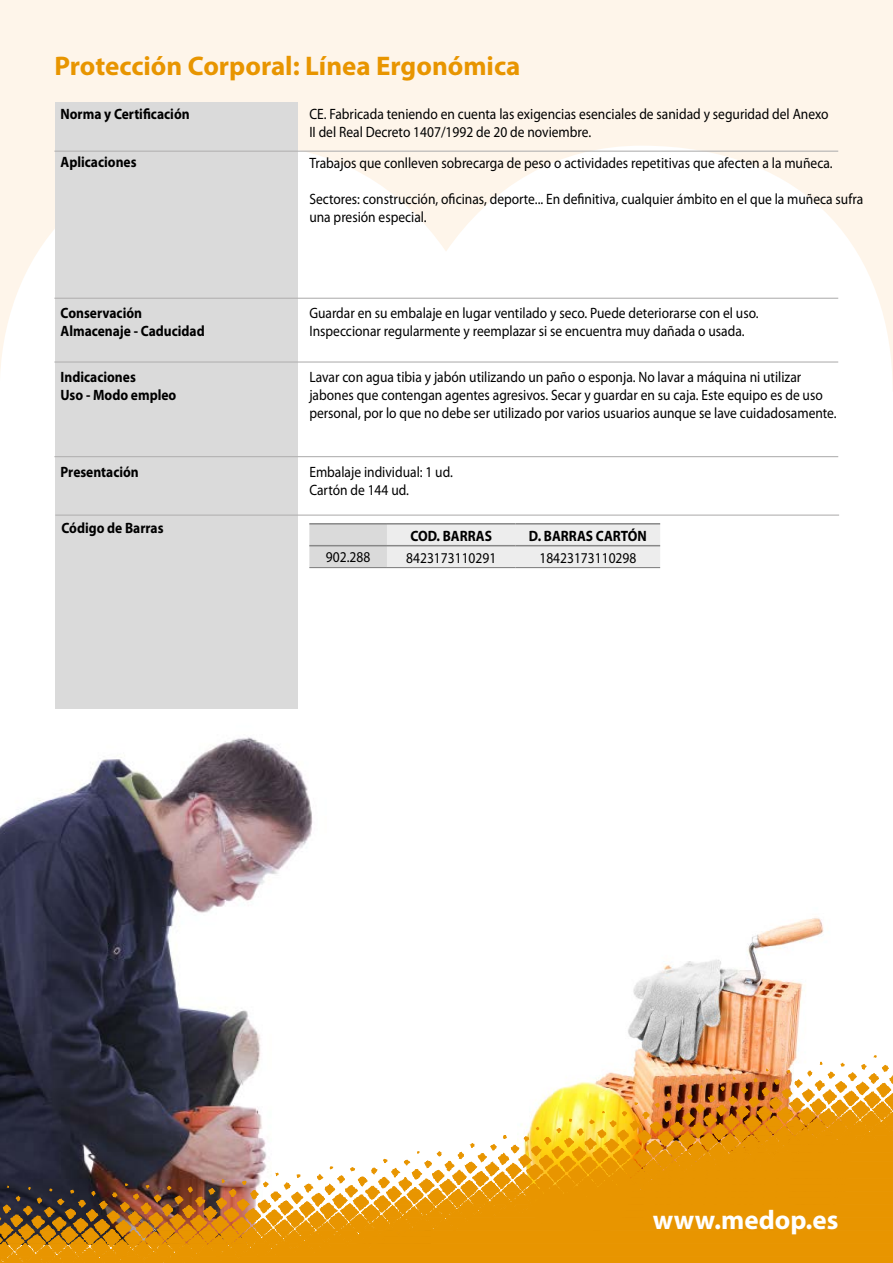
<style>
.page{position:relative;width:893px;height:1263px;background:#fff}
.page>*{position:absolute;margin:0;border:0;box-sizing:border-box;transform-origin:0 0}
.t1{font:700 27px "Myriad Pro";color:#e89500}
.t2{font:700 27px "Myriad Pro";color:#fff}
.t3{font:15px/18px "Myriad Pro";color:#000;scale:.9 1}
.t4{font:700 15px/18px "Myriad Pro";color:#000;scale:.9 1}
</style>
<div class="page">
<svg style="left:0;top:0;width:893px;height:383px;fill:#fef5ea"></svg>
<div style="left:55px;top:102px;width:243px;height:708px;background:#dadada"></div>
<hr style="left:54px;top:151px;width:784px;height:1px;background:#b3b2b2">
<hr style="left:54px;top:298px;width:784px;height:1px;background:#b3b2b2">
<hr style="left:54px;top:361px;width:784px;height:2px;background:#b3b2b2">
<hr style="left:54px;top:456px;width:784px;height:1px;background:#b3b2b2">
<hr style="left:55px;top:514px;width:784px;height:2px;background:#b3b2b2">
<svg style="left:309px;top:524px;width:351px;height:43px;background:#e6e6e6"></svg>
<hr style="left:309px;top:567px;width:78px;height:1px;background:#878787">
<hr style="left:387px;top:567px;width:129px;height:1px;background:#878787">
<hr style="left:516px;top:567px;width:144px;height:1px;background:#878787">
<hr style="left:309px;top:523px;width:78px;height:1px;background:#878787">
<hr style="left:387px;top:523px;width:129px;height:1px;background:#878787">
<hr style="left:516px;top:523px;width:144px;height:1px;background:#878787">
<hr style="left:387px;top:545px;width:129px;height:1px;background:#878787">
<hr style="left:516px;top:545px;width:144px;height:1px;background:#878787">
<hr style="left:309px;top:545px;width:78px;height:1px;background:#878787">
<img style="left:628px;top:917px;width:196px;height:138px">
<img style="left:0;top:709px;width:313px;height:346px">
<img style="left:0;top:1055px;width:893px;height:208px">
<h1 class="t1" style="left:54px;top:48px;width:468px">Protección Corporal: Línea Ergonómica</h1>
<p class="t4" style="left:61px;top:105px;width:145px">Norma y Certificación</p>
<p class="t4" style="left:61px;top:153px;width:86px">Aplicaciones</p>
<p class="t3" style="left:309px;top:105px;width:578px">CE. Fabricada teniendo en cuenta las exigencias esenciales de sanidad y seguridad del Anexo<br>II del Real Decreto 1407/1992 de 20 de noviembre.</p>
<p class="t3" style="left:309px;top:154px;width:583px">Trabajos que conlleven sobrecarga de peso o actividades repetitivas que afecten a la muñeca.</p>
<p class="t3" style="left:309px;top:190px;width:617px">Sectores: construcción, oficinas, deporte... En definitiva, cualquier ámbito en el que la muñeca sufra una presión especial.</p>
<p class="t4" style="left:61px;top:304px;width:162px">Conservación<br>Almacenaje - Caducidad</p>
<p class="t4" style="left:61px;top:368px;width:130px">Indicaciones<br>Uso - Modo empleo</p>
<p class="t4" style="left:61px;top:462px;width:88px">Presentación</p>
<p class="t4" style="left:61px;top:519px;width:115px">Código de Barras</p>
<p class="t3" style="left:309px;top:304px;width:501px">Guardar en su embalaje en lugar ventilado y seco. Puede deteriorarse con el uso.<br>Inspeccionar regularmente y reemplazar si se encuentra muy dañada o usada.</p>
<p class="t3" style="left:309px;top:368px;width:587px">Lavar con agua tibia y jabón utilizando un paño o esponja. No lavar a máquina ni utilizar jabones que contengan agentes agresivos. Secar y guardar en su caja. Este equipo es de uso personal, por lo que no debe ser utilizado por varios usuarios aunque se lave cuidadosamente.</p>
<p class="t3" style="left:309px;top:462px;width:161px">Embalaje individual: 1 ud.<br>Cartón de 144 ud.</p>
<p class="t4" style="left:410px;top:527px;width:92px">COD. BARRAS</p>
<p class="t4" style="left:529px;top:527px;width:133px">D. BARRAS CARTÓN</p>
<p class="t3" style="left:326px;top:548px;width:51px">902.288</p>
<p class="t3" style="left:406px;top:549px;width:102px">8423173110291</p>
<p class="t3" style="left:539px;top:549px;width:109px">18423173110298</p>
<h1 class="t2" style="left:653px;top:1202px;width:187px">www.medop.es</h1>
</div>
